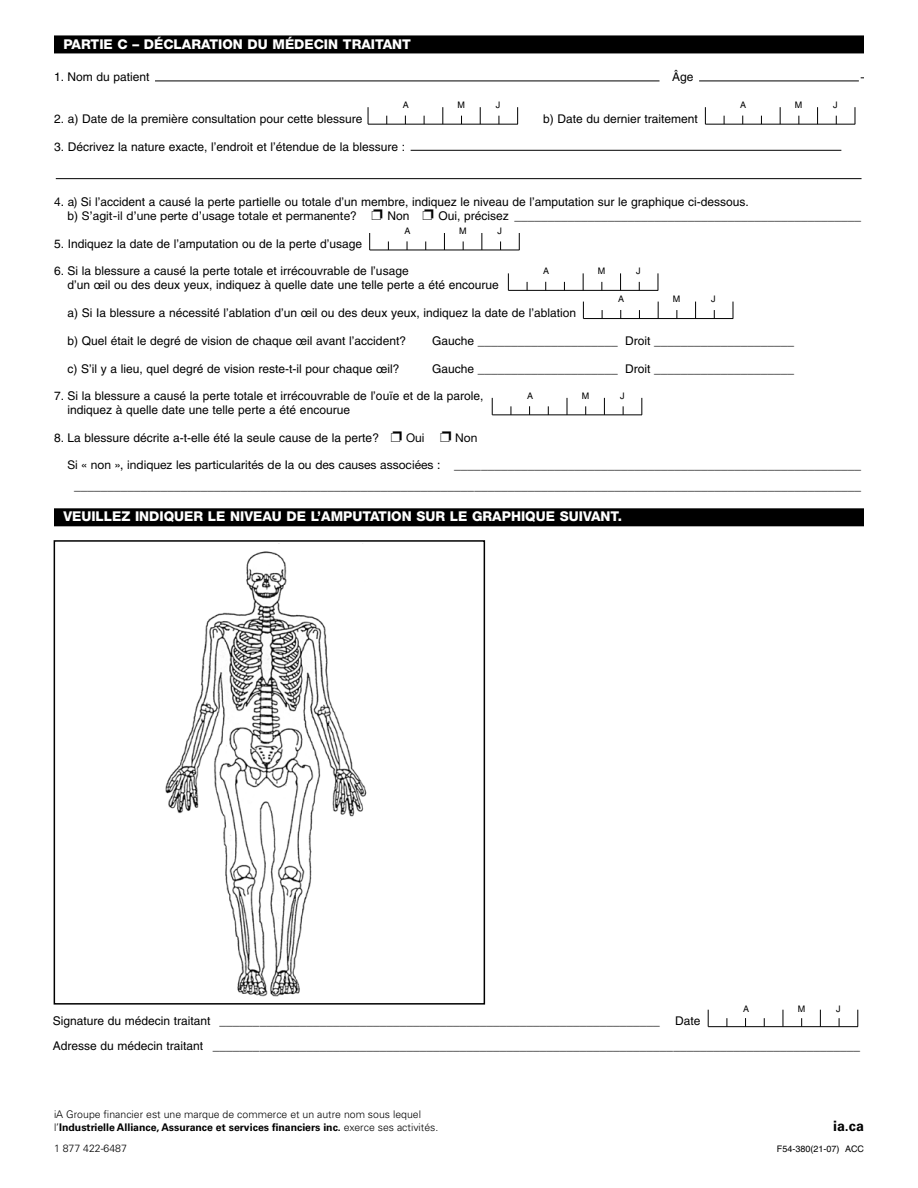
<style>
.page{position:relative;width:918px;height:1188px;background:#fff}
.page>*{position:absolute;margin:0;border:0;box-sizing:border-box;transform-origin:0 0}
.P_Link{font:700 14.25px "Univers";color:#000}
.t1{font:800 13.5px "Helvetica Neue";color:#fff}
.t2{font:12px/13.8px "Helvetica";color:#000}
.t3{font:12px "Helvetica Neue";color:#000}
.P_Legal{font:300 10.5px/12.8px "Univers";color:#000}
.t4{font:9px "Helvetica";color:#000}
.s1{font-family:"Helvetica Neue"}
.s2{font-family:"Helvetica"}
.s3{font-weight:700}
</style>
<div class="page">
<img style="left:165px;top:543px;width:202px;height:454px">
<div style="left:54px;top:540px;width:431px;height:465px;border:2px solid #000"></div>
<div style="left:54px;top:35px;width:810px;height:18px;background:#000"></div>
<div style="left:54px;top:508px;width:810px;height:18px;background:#000"></div>
<hr style="left:155px;top:81px;width:505px;height:1px;background:#000">
<hr style="left:699px;top:81px;width:160px;height:1px;background:#000">
<hr style="left:411px;top:150px;width:430px;height:1px;background:#000">
<hr style="left:56px;top:178px;width:806px;height:1px;background:#000">
<svg style="left:443px;top:107px;width:1px;height:17px"></svg>
<svg style="left:368px;top:107px;width:1px;height:17px"></svg>
<svg style="left:480px;top:107px;width:1px;height:17px"></svg>
<svg style="left:517px;top:107px;width:1px;height:17px"></svg>
<hr style="left:368px;top:124px;width:150px;height:1px;background:#000">
<svg style="left:780px;top:107px;width:1px;height:17px"></svg>
<svg style="left:705px;top:107px;width:1px;height:17px"></svg>
<svg style="left:817px;top:107px;width:1px;height:17px"></svg>
<svg style="left:855px;top:107px;width:1px;height:17px"></svg>
<hr style="left:705px;top:124px;width:150px;height:1px;background:#000">
<svg style="left:444px;top:233px;width:1px;height:17px"></svg>
<svg style="left:369px;top:233px;width:1px;height:17px"></svg>
<svg style="left:482px;top:233px;width:1px;height:17px"></svg>
<svg style="left:519px;top:233px;width:1px;height:17px"></svg>
<hr style="left:370px;top:250px;width:149px;height:1px;background:#000">
<svg style="left:583px;top:273px;width:1px;height:17px"></svg>
<svg style="left:508px;top:273px;width:1px;height:17px"></svg>
<svg style="left:620px;top:273px;width:1px;height:17px"></svg>
<svg style="left:658px;top:273px;width:1px;height:17px"></svg>
<hr style="left:508px;top:290px;width:150px;height:1px;background:#000">
<svg style="left:658px;top:302px;width:1px;height:16px"></svg>
<svg style="left:583px;top:302px;width:1px;height:16px"></svg>
<svg style="left:695px;top:302px;width:1px;height:16px"></svg>
<svg style="left:733px;top:302px;width:1px;height:17px"></svg>
<hr style="left:583px;top:318px;width:150px;height:1px;background:#000">
<svg style="left:783px;top:1010px;width:1px;height:16px"></svg>
<svg style="left:708px;top:1010px;width:1px;height:16px"></svg>
<svg style="left:820px;top:1010px;width:1px;height:16px"></svg>
<svg style="left:858px;top:1010px;width:1px;height:17px"></svg>
<hr style="left:708px;top:1026px;width:150px;height:1px;background:#000">
<svg style="left:567px;top:398px;width:1px;height:17px"></svg>
<svg style="left:492px;top:398px;width:1px;height:17px"></svg>
<svg style="left:604px;top:398px;width:1px;height:17px"></svg>
<svg style="left:642px;top:398px;width:1px;height:17px"></svg>
<hr style="left:492px;top:415px;width:150px;height:1px;background:#000">
<h2 class="t1" style="left:63px;top:36px;width:349px">PARTIE C – DÉCLARATION DU MÉDECIN TRAITANT</h2>
<p class="t2" style="left:54px;top:70px;width:97px">1. Nom du patient</p>
<p class="t2" style="left:672px;top:70px;width:23px">Âge</p>
<p class="t2" style="left:54px;top:112px;width:310px">2. a) Date de la première consultation pour cette blessure</p>
<p class="t2" style="left:543px;top:112px;width:156px">b) Date du dernier traitement</p>
<p class="t2" style="left:54px;top:139px;width:353px">3. Décrivez la nature exacte, l’endroit et l’étendue de la blessure :</p>
<p class="t4" style="left:403px;top:99px;width:8px">A</p>
<p class="t4" style="left:458px;top:99px;width:9px">M</p>
<p class="t4" style="left:496px;top:99px;width:6px">J</p>
<p class="t4" style="left:740px;top:99px;width:8px">A</p>
<p class="t4" style="left:795px;top:99px;width:9px">M</p>
<p class="t4" style="left:833px;top:99px;width:6px">J</p>
<p class="t2" style="left:54px;top:195px;width:696px"><span class="s1">4. a)</span> Si l’accident a causé la perte partielle ou totale d’un membre, indiquez le niveau de l’amputation sur le graphique ci-dessous.</p>
<p class="t3" style="left:68px;top:209px;width:291px"><span class="s2">b)</span> S’agit-il d’une perte d’usage totale et permanente?</p>
<p class="t2" style="left:387px;top:209px;width:24px">Non</p>
<p class="t2" style="left:438px;top:209px;width:424px">Oui, précisez ____________________________________________________</p>
<p class="t2" style="left:54px;top:237px;width:310px">5. Indiquez la date de l’amputation ou de la perte d’usage</p>
<p class="t2" style="left:68px;top:264px;width:433px;text-indent:-14px">6. Si la blessure a causé la perte totale et irrécouvrable de l’usage<br>d’un œil ou des deux yeux, indiquez à quelle date une telle perte a été encourue</p>
<p class="t2" style="left:68px;top:306px;width:510px">a) Si Ia blessure a nécessité l’ablation d’un œil ou des deux yeux, indiquez la date de l’ablation</p>
<p class="t2" style="left:68px;top:334px;width:340px">b) Quel était le degré de vision de chaque œil avant l’accident?</p>
<p class="t2" style="left:432px;top:334px;width:364px">Gauche _____________________ Droit _____________________</p>
<p class="t2" style="left:68px;top:361px;width:334px">c) S’il y a lieu, quel degré de vision reste-t-il pour chaque œil?</p>
<p class="t2" style="left:432px;top:361px;width:364px">Gauche _____________________ Droit _____________________</p>
<p class="t2" style="left:68px;top:389px;width:417px;text-indent:-14px">7. Si la blessure a causé la perte totale et irrécouvrable de l’ouïe et de la parole, indiquez à quelle date une telle perte a été encourue</p>
<p class="t2" style="left:54px;top:431px;width:327px">8. La blessure décrite a-t-elle été la seule cause de la perte?</p>
<p class="t3" style="left:406px;top:431px;width:20px">Oui</p>
<p class="t3" style="left:455px;top:431px;width:24px">Non</p>
<p class="t2" style="left:68px;top:455px;width:795px;line-height:21px;text-align:center"><span class="s1">Si « non », indiquez les particularités de Ia ou des causes associées :</span> _____________________________________________________________ ______________________________________________________________________________________________________________________</p>
<h2 class="t1" style="left:63px;top:509px;width:560px">VEUILLEZ INDIQUER LE NIVEAU DE L’AMPUTATION SUR LE GRAPHIQUE SUIVANT.</h2>
<p class="t4" style="left:405px;top:225px;width:8px">A</p>
<p class="t4" style="left:459px;top:225px;width:9px">M</p>
<p class="t4" style="left:498px;top:225px;width:6px">J</p>
<p class="t4" style="left:543px;top:266px;width:8px">A</p>
<p class="t4" style="left:598px;top:266px;width:9px">M</p>
<p class="t4" style="left:636px;top:266px;width:6px">J</p>
<p class="t4" style="left:618px;top:294px;width:8px">A</p>
<p class="t4" style="left:673px;top:294px;width:9px">M</p>
<p class="t4" style="left:711px;top:294px;width:6px">J</p>
<p class="t4" style="left:527px;top:390px;width:8px">A</p>
<p class="t4" style="left:582px;top:390px;width:9px">M</p>
<p class="t4" style="left:620px;top:390px;width:6px">J</p>
<p class="t4" style="left:743px;top:1004px;width:8px">A</p>
<p class="t4" style="left:798px;top:1004px;width:9px">M</p>
<p class="t4" style="left:836px;top:1004px;width:6px">J</p>
<p class="t2" style="left:53px;top:1014px;width:609px">Signature du médecin traitant __________________________________________________________________</p>
<p class="t2" style="left:53px;top:1009px;width:809px;line-height:25px;text-indent:622px">Date<br>Adresse du médecin traitant _________________________________________________________________________________________________</p>
<p class="P_Legal" style="left:54px;top:1108px;width:386px">iA Groupe financier est une marque de commerce et un autre nom sous lequel l’<span class="s3">Industrielle Alliance, Assurance et services financiers inc.</span> exerce ses activités.</p>
<p class="P_Legal" style="left:54px;top:1142px;width:74px">1 877 422-6487</p>
<p class="P_Link" style="left:833px;top:1118px;width:32px">ia.ca</p>
<p class="t4" style="left:777px;top:1144px;width:89px">F54-380(21-07) ACC</p>
</div>
